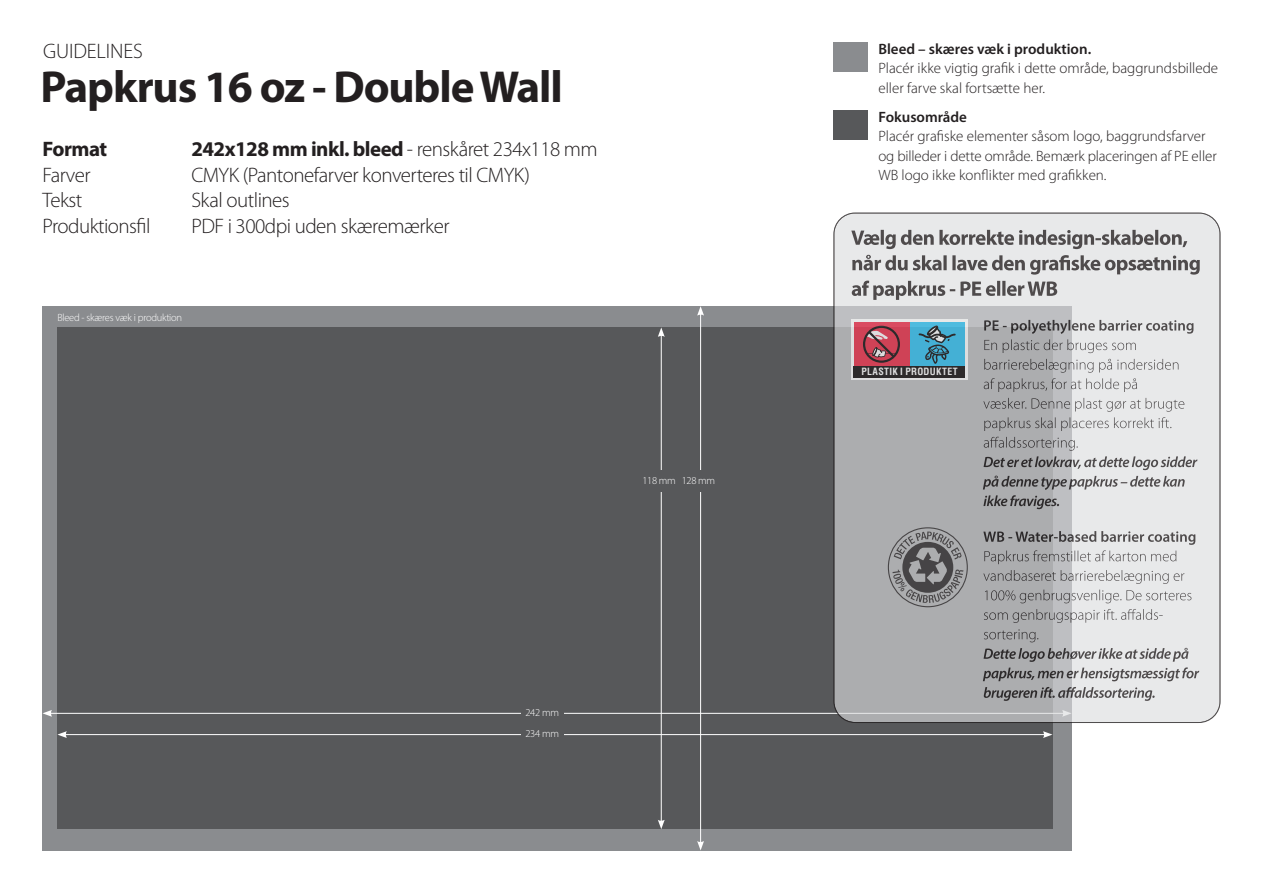
<style>
.page{position:relative;width:1263px;height:893px;background:#fff}
.page>*{position:absolute;margin:0;border:0;box-sizing:border-box;transform-origin:0 0}
.t1{font:700 45px "Myriad Pro";letter-spacing:-.025em;color:#231f20}
.t2{font:300 21px "Myriad Pro";letter-spacing:-.025em;color:#231f20}
.t3{font:700 21px "Myriad Pro";letter-spacing:-.025em;color:#231f20}
.t4{font:300 21px "Myriad Pro";letter-spacing:-.005em;color:#231f20}
.t5{font:300 15px/19.5px "Myriad Pro";color:#231f20}
.t6{font:600 15px "Myriad Pro";color:#231f20}
.t7{font:300 10.5px "Myriad Pro";letter-spacing:-.025em;color:#fff}
.t8{font:700 condensed 9.75px "Helvetica";letter-spacing:.04em;color:#fff}
.s1{font-weight:300}
</style>
<div class="page">
<div style="left:43px;top:306px;width:1028px;height:544px;background:#8a8c8f"></div>
<div style="left:57px;top:327px;width:995px;height:502px;background:#57585a"></div>
<hr style="left:50px;top:713px;width:1014px;height:1px;background:#fff">
<svg style="left:43px;top:710px;width:9px;height:7px"></svg>
<hr style="left:700px;top:313px;width:1px;height:530px;background:#fff">
<svg style="left:697px;top:306px;width:7px;height:10px"></svg>
<svg style="left:697px;top:841px;width:7px;height:9px"></svg>
<hr style="left:661px;top:334px;width:1px;height:488px;background:#fff">
<svg style="left:658px;top:327px;width:7px;height:10px"></svg>
<svg style="left:658px;top:820px;width:7px;height:9px"></svg>
<hr style="left:64px;top:734px;width:981px;height:1px;background:#fff">
<svg style="left:57px;top:731px;width:10px;height:7px"></svg>
<svg style="left:1043px;top:731px;width:9px;height:7px"></svg>
<div style="left:521px;top:702px;width:42px;height:21px;background:#57585a"></div>
<div style="left:677px;top:470px;width:43px;height:21px;background:#57585a"></div>
<div style="left:638px;top:470px;width:42px;height:21px;background:#57585a"></div>
<div style="left:521px;top:723px;width:42px;height:21px;background:#57585a"></div>
<div style="left:833px;top:43px;width:34px;height:29px;background:#8a8c8f"></div>
<div style="left:833px;top:111px;width:34px;height:29px;background:#57585a"></div>
<svg style="left:834px;top:213px;width:386px;height:509px;background:#c6c6c8"></svg>
<div style="left:851px;top:319px;width:117px;height:61px;background:#ddddde"></div>
<svg style="left:851px;top:319px;width:116px;height:59px"></svg>
<div style="left:909px;top:322px;width:56px;height:55px;background:#44b0d5"></div>
<div style="left:854px;top:322px;width:55px;height:55px;background:#cf4256"></div>
<svg style="left:863px;top:326px;width:37px;height:37px"></svg>
<svg style="left:919px;top:325px;width:37px;height:39px"></svg>
<div style="left:854px;top:366px;width:111px;height:11px;background:#2d2a2b"></div>
<div style="left:888px;top:527px;width:80px;height:80px;border:1px solid #231f20;border-radius:50%"></div>
<svg style="left:892px;top:532px;width:71px;height:71px;background:#818183"></svg>
<svg style="left:984px;top:687px;width:171px;height:14px;background:#a2a2a3"></svg>
<svg style="left:983px;top:648px;width:216px;height:33px;background:#afafb0"></svg>
<svg style="left:984px;top:629px;width:54px;height:13px"></svg>
<svg style="left:984px;top:609px;width:179px;height:14px;background:#b9babb"></svg>
<svg style="left:985px;top:590px;width:206px;height:13px;background:#bcbcbe"></svg>
<svg style="left:983px;top:570px;width:201px;height:14px;background:#bcbcbd"></svg>
<svg style="left:983px;top:531px;width:212px;height:33px;background:#b8b9ba"></svg>
<svg style="left:852px;top:281px;width:205px;height:19px;background:#b3b2b3"></svg>
<svg style="left:852px;top:255px;width:348px;height:20px;background:#b5b5b6"></svg>
<svg style="left:851px;top:230px;width:336px;height:19px;background:#b2b2b3"></svg>
<svg style="left:983px;top:476px;width:202px;height:33px;background:#b8b9ba"></svg>
<svg style="left:983px;top:437px;width:214px;height:33px;background:#bcbcbe"></svg>
<svg style="left:983px;top:398px;width:201px;height:33px;background:#c0c0c2"></svg>
<svg style="left:984px;top:359px;width:194px;height:33px;background:#c0c1c2"></svg>
<svg style="left:984px;top:320px;width:209px;height:33px;background:#bbbcbd"></svg>
<p class="t4" style="left:43px;top:40px;width:101px">GUIDELINES</p>
<p class="t1" style="left:40px;top:57px;width:524px">Papkrus 16 oz - Double Wall</p>
<p class="t3" style="left:43px;top:135px;width:66px">Format</p>
<p class="t3" style="left:191px;top:135px;width:408px">242x128 mm inkl. bleed <span class="s1">- renskåret 234x118 mm</span></p>
<p class="t2" style="left:43px;top:163px;width:50px">Farver</p>
<p class="t2" style="left:191px;top:163px;width:340px">CMYK (Pantonefarver konverteres til CMYK)</p>
<p class="t2" style="left:43px;top:189px;width:41px">Tekst</p>
<p class="t2" style="left:191px;top:189px;width:100px">Skal outlines</p>
<p class="t2" style="left:43px;top:214px;width:110px">Produktionsfil</p>
<p class="t2" style="left:191px;top:214px;width:260px">PDF i 300dpi uden skæremærker</p>
<p class="t7" style="left:57px;top:311px;width:126px">Bleed - skæres væk i produktion</p>
<p class="t7" style="left:642px;top:475px;width:74px">118 mm 128 mm</p>
<p class="t7" style="left:525px;top:706px;width:35px">242 mm</p>
<p class="t7" style="left:525px;top:728px;width:35px">234 mm</p>
<p class="t6" style="left:878px;top:39px;width:214px">Bleed – skæres væk i produktion.</p>
<p class="t5" style="left:878px;top:59px;width:341px">Placér ikke vigtig grafik i dette område, baggrundsbillede eller farve skal fortsætte her.</p>
<p class="t6" style="left:878px;top:107px;width:90px">Fokusområde</p>
<p class="t5" style="left:878px;top:127px;width:340px">Placér grafiske elementer såsom logo, baggrundsfarver og billeder i dette område. Bemærk placeringen af PE eller<br>WB logo ikke konflikter med grafikken.</p>
<p class="t8" style="left:861px;top:365px;width:98px">PLASTIK I PRODUKTET</p>
</div>
